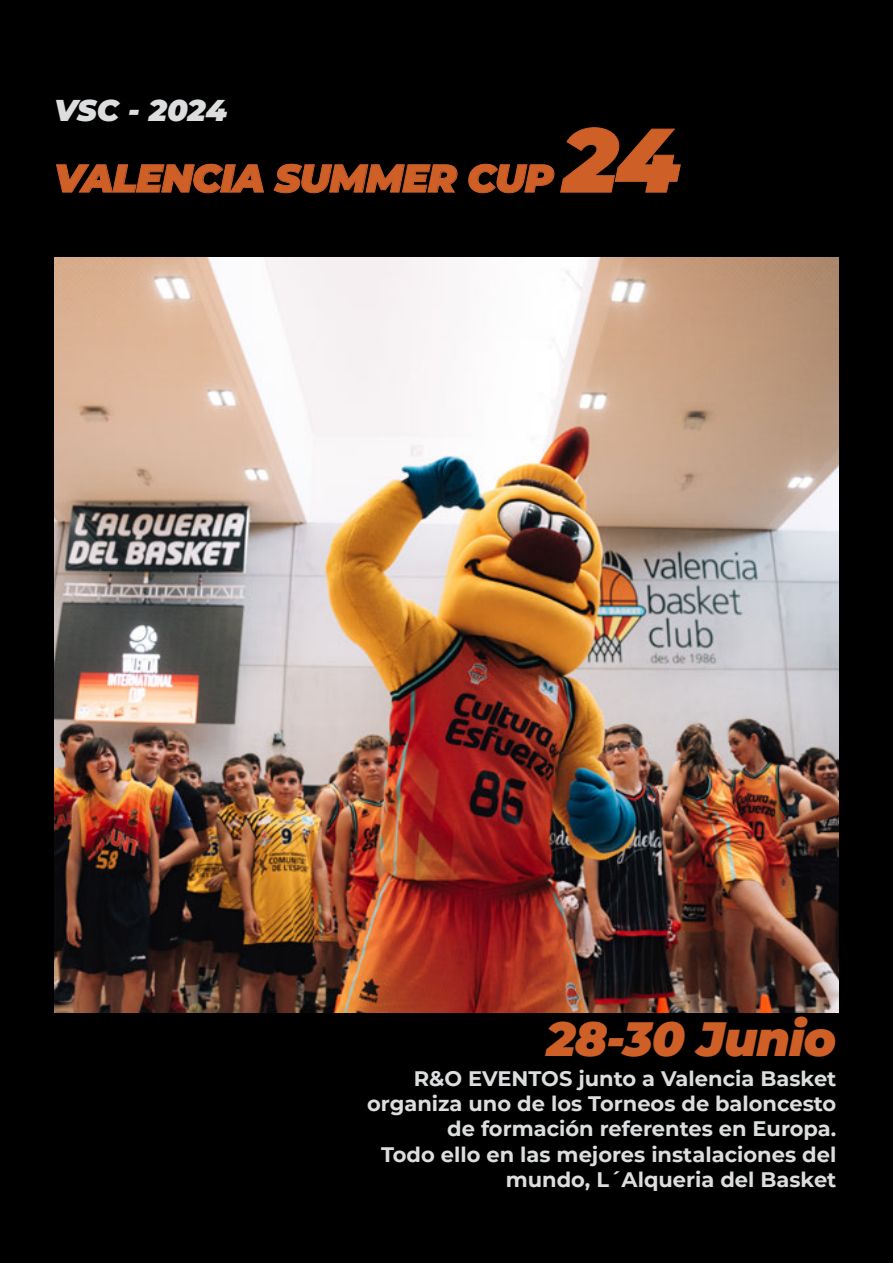
<style>
.page{position:relative;width:893px;height:1263px;background:#000}
.page>*{position:absolute;margin:0;border:0;box-sizing:border-box;transform-origin:0 0}
.t1{font:italic 900 90px "Montserrat";color:#ce5f27}
.t2{font:italic 900 48px "Montserrat";letter-spacing:-.02em;color:#ce5f27}
.t3{font:italic 900 39px "Montserrat";letter-spacing:-.02em;color:#ce5f27}
.t4{font:italic 900 30px "Montserrat";color:#dcddde}
.t5{font:700 21px/25.2px "Montserrat";color:#dcddde;text-align:right}
</style>
<div class="page">
<svg style="left:56px;top:163px;width:208px;height:30px"></svg>
<svg style="left:273px;top:163px;width:185px;height:30px"></svg>
<svg style="left:468px;top:127px;width:213px;height:66px"></svg>
<img style="left:54px;top:257px;width:785px;height:755px">
<h3 class="t4" style="left:54px;top:87px;width:175px">VSC - 2024</h3>
<h1 class="t1" style="left:563px;top:92px;width:118px">24</h1>
<h3 class="t3" style="left:54px;top:149px;width:501px">VALENCIA SUMMER CUP</h3>
<h2 class="t2" style="left:547px;top:1003px;width:291px">28-30 Junio</h2>
<p class="t5" style="left:367px;top:1065px;width:471px">R&amp;O EVENTOS junto a Valencia Basket organiza uno de los Torneos de baloncesto de formación referentes en Europa.<br>Todo ello en las mejores instalaciones del mundo, L´Alqueria del Basket</p>
</div>
